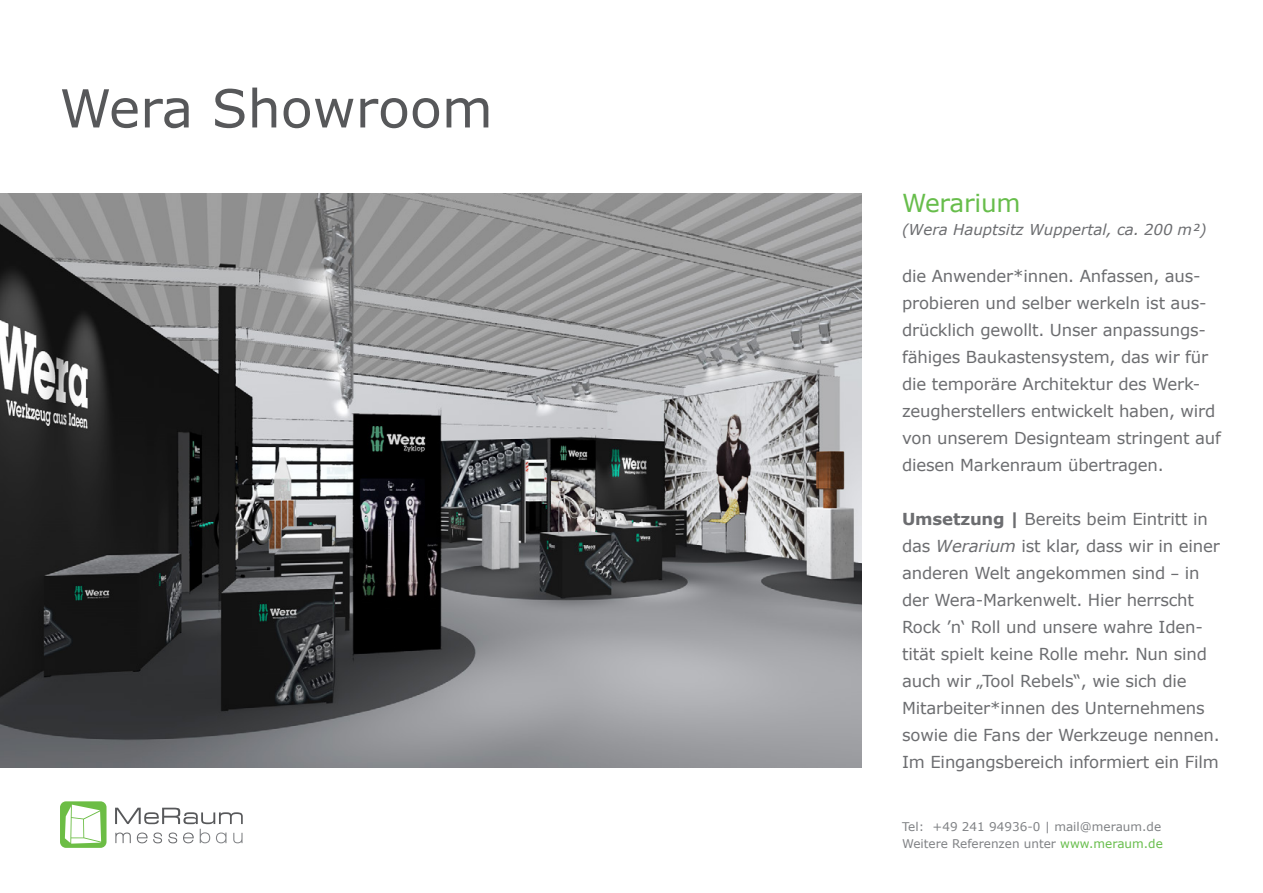
<style>
.page{position:relative;width:1263px;height:893px;background:#fff}
.page>*{position:absolute;margin:0;border:0;box-sizing:border-box;transform-origin:0 0}
.t1{font:52.5px "Verdana";color:#57585a}
.t2{font:24.75px "Verdana";letter-spacing:-.01em;color:#67bd4b}
.t3{font:16.5px/27px "Verdana";letter-spacing:-.01em;color:#6c6d70}
.t4{font:italic 15px "Verdana";color:#6c6d70}
.t5{font:12px "Verdana";color:#808285}
.s1{font-weight:700}
.s2{font-style:italic}
.s3{font-family:"Open Sans"}
.s4{color:#67bd4b}
</style>
<div class="page">
<div style="left:60px;top:801px;width:47px;height:47px;background:#6cbd45;border-radius:6px"></div>
<svg style="left:115px;top:808px;width:128px;height:35px"></svg>
<svg style="left:65px;top:805px;width:36px;height:39px"></svg>
<img style="left:0;top:193px;width:862px;height:574px">
<p class="t1" style="left:60px;top:72px;width:435px">Wera Showroom</p>
<p class="t2" style="left:902px;top:186px;width:120px">Werarium</p>
<p class="t4" style="left:902px;top:219px;width:306px">(Wera Hauptsitz Wuppertal, ca. 200 m²)</p>
<p class="t3" style="left:902px;top:263px;width:320px">die Anwender*innen. Anfassen, aus&shy;probieren und selber werkeln ist aus&shy;drücklich gewollt. Unser anpassungs&shy;fähiges Baukastensystem, das wir für die temporäre Architektur des Werk&shy;zeugherstellers entwickelt haben, wird von unserem Designteam stringent auf diesen Markenraum übertragen.</p>
<p class="t3" style="left:902px;top:506px;width:319px"><span class="s1">Umsetzung |</span> Bereits beim Eintritt in das <span class="s2">Werarium</span> ist klar, dass wir in einer anderen Welt angekommen sind <span class="s3">–</span> in der Wera-Markenwelt. Hier herrscht Rock ’n‘ Roll und unsere wahre Iden&shy;tität spielt keine Rolle mehr. Nun sind auch wir „Tool Rebels“, wie sich die Mitarbeiter*innen des Unternehmens sowie die Fans der Werkzeuge nennen.</p>
<p class="t3" style="left:902px;top:749px;width:318px">Im Eingangsbereich informiert ein Film</p>
<p class="t5" style="left:902px;top:818px;width:261px">Tel: +49 241 94936-0 | mail@meraum.de</p>
<p class="t5" style="left:902px;top:836px;width:262px">Weitere Referenzen unter <span class="s4">www.meraum.de</span></p>
</div>
